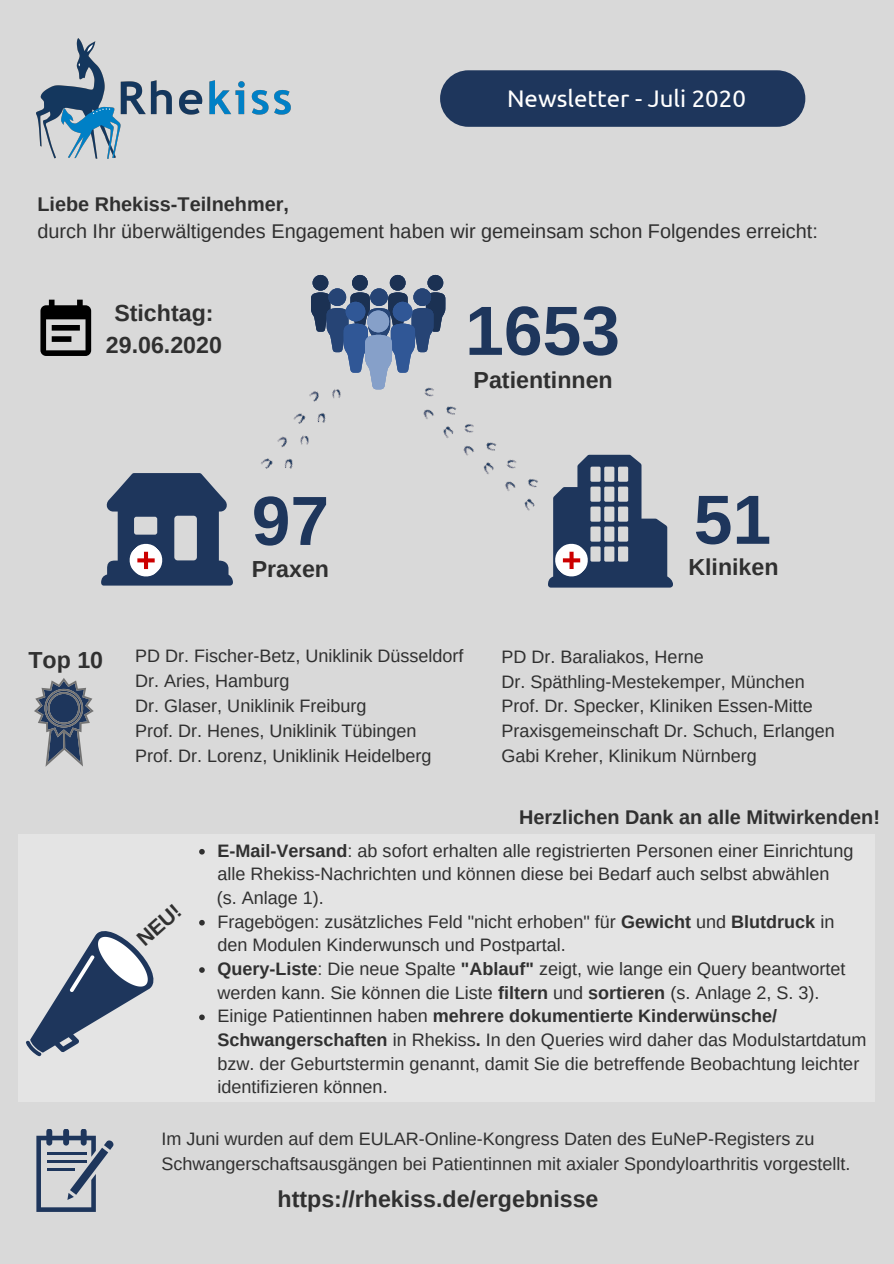
<style>
.page{position:relative;width:894px;height:1264px;background:#fff}
.page>*{position:absolute;margin:0;border:0;box-sizing:border-box;transform-origin:0 0}
.t1{font:700 69.6px "Arimo";color:#1e365c}
.t2{font:24px "Ubuntu";color:#fff}
.t3{font:700 23.25px/31.5px "Arimo";color:#303030;text-align:center}
.t4{font:700 21px "Arimo";color:#303030}
.t5{font:19.8px "Arimo";color:#303030}
.t6{font:700 19.8px "Arimo";color:#303030}
.t7{font:18px/24.8px "Arimo";color:#303030}
.s1{font-weight:700}
</style>
<div class="page">
<div style="left:0;top:0;width:893px;height:1263px;background:#d9d9d9"></div>
<img style="left:36px;top:38px;width:255px;height:121px">
<svg style="left:311px;top:275px;width:134px;height:114px"></svg>
<div style="left:367px;top:310px;width:22px;height:22px;background:#86a0c9;border-radius:50%"></div>
<svg style="left:36px;top:1129px;width:78px;height:82px"></svg>
<div style="left:104px;top:834px;width:680px;height:267px;background:#e4e4e4"></div>
<div style="left:60px;top:834px;width:59px;height:267px;background:#e4e4e4"></div>
<div style="left:18px;top:834px;width:48px;height:267px;background:#e4e4e4"></div>
<div style="left:772px;top:834px;width:59px;height:267px;background:#e4e4e4"></div>
<div style="left:825px;top:834px;width:49px;height:267px;background:#e4e4e4"></div>
<svg style="left:548px;top:455px;width:124px;height:132px"></svg>
<svg style="left:569px;top:551px;width:4px;height:18px"></svg>
<svg style="left:562px;top:558px;width:18px;height:4px"></svg>
<svg style="left:101px;top:473px;width:132px;height:112px"></svg>
<hr style="left:144px;top:551px;width:4px;height:18px;background:#c00">
<svg style="left:137px;top:558px;width:18px;height:4px"></svg>
<svg style="left:26px;top:931px;width:128px;height:126px"></svg>
<img style="left:293px;top:374px;width:51px;height:49px">
<img style="left:261px;top:419px;width:51px;height:50px">
<img style="left:406px;top:383px;width:51px;height:53px">
<img style="left:446px;top:419px;width:51px;height:55px">
<img style="left:488px;top:455px;width:61px;height:58px">
<svg style="left:40px;top:300px;width:51px;height:56px"></svg>
<div style="left:440px;top:70px;width:365px;height:57px;background:#1e365c;border-radius:28px"></div>
<svg style="left:34px;top:678px;width:60px;height:88px"></svg>
<svg style="left:199px;top:849px;width:6px;height:5px"></svg>
<svg style="left:199px;top:920px;width:6px;height:5px"></svg>
<svg style="left:199px;top:967px;width:6px;height:5px"></svg>
<svg style="left:199px;top:1014px;width:6px;height:6px"></svg>
<h2 class="t2" style="left:507px;top:84px;width:240px">Newsletter - Juli 2020</h2>
<p class="t6" style="left:37px;top:193px;width:253px">Liebe Rhekiss-Teilnehmer,</p>
<p class="t5" style="left:37px;top:220px;width:781px">durch Ihr überwältigendes Engagement haben wir gemeinsam schon Folgendes erreicht:</p>
<p class="t3" style="left:106px;top:297px;width:117px">Stichtag:<br>29.06.2020</p>
<h1 class="t1" style="left:465px;top:292px;width:156px">1653</h1>
<p class="t3" style="left:473px;top:364px;width:141px">Patientinnen</p>
<p class="t3" style="left:28px;top:643px;width:76px">Top 10</p>
<h1 class="t1" style="left:252px;top:482px;width:79px">97</h1>
<p class="t3" style="left:252px;top:553px;width:79px">Praxen</p>
<p class="t7" style="left:135px;top:643px;width:330px">PD Dr. Fischer-Betz, Uniklinik Düsseldorf Dr. Aries, Hamburg<br>Dr. Glaser, Uniklinik Freiburg<br>Prof. Dr. Henes, Uniklinik Tübingen<br>Prof. Dr. Lorenz, Uniklinik Heidelberg</p>
<h1 class="t1" style="left:693px;top:481px;width:79px">51</h1>
<p class="t3" style="left:688px;top:551px;width:92px">Kliniken</p>
<p class="t7" style="left:501px;top:644px;width:335px">PD Dr. Baraliakos, Herne<br>Dr. Späthling-Mestekemper, München Prof. Dr. Specker, Kliniken Essen-Mitte Praxisgemeinschaft Dr. Schuch, Erlangen Gabi Kreher, Klinikum Nürnberg</p>
<p class="t6" style="left:519px;top:806px;width:362px">Herzlichen Dank an alle Mitwirkenden!</p>
<p class="t4" style="left:132px;top:933px;width:53px;rotate:-42deg">NEU!</p>
<p class="t7" style="left:217px;top:838px;width:637px;line-height:23.7px"><span class="s1">E-Mail-Versand</span>: ab sofort erhalten alle registrierten Personen einer Einrichtung alle Rhekiss-Nachrichten und können diese bei Bedarf auch selbst abwählen</p>
<p class="t7" style="left:217px;top:909px;width:650px;line-height:23.7px">Fragebögen: zusätzliches Feld "nicht erhoben" für <span class="s1">Gewicht</span> und <span class="s1">Blutdruck</span> in den Modulen Kinderwunsch und Postpartal.<br><span class="s1">Query-Liste</span>: Die neue Spalte <span class="s1">"Ablauf"</span> zeigt, wie lange ein Query beantwortet werden kann. Sie können die Liste <span class="s1">filtern</span> und <span class="s1">sortieren</span> (s. Anlage 2, S. 3).<br>Einige Patientinnen haben <span class="s1">mehrere dokumentierte Kinderwünsche/ Schwangerschaften</span> in Rhekiss<span class="s1">.</span> In den Queries wird daher das Modulstartdatum bzw. der Geburtstermin genannt, damit Sie die betreffende Beobachtung leichter identifizieren können.</p>
<p class="t7" style="left:217px;top:885px;width:109px">(s. Anlage 1).</p>
<p class="t7" style="left:161px;top:1126px;width:690px">Im Juni wurden auf dem EULAR-Online-Kongress Daten des EuNeP-Registers zu<br>Schwangerschaftsausgängen bei Patientinnen mit axialer Spondyloarthritis vorgestellt.</p>
<p class="t3" style="left:277px;top:1183px;width:322px">https://rhekiss.de/ergebnisse</p>
</div>
